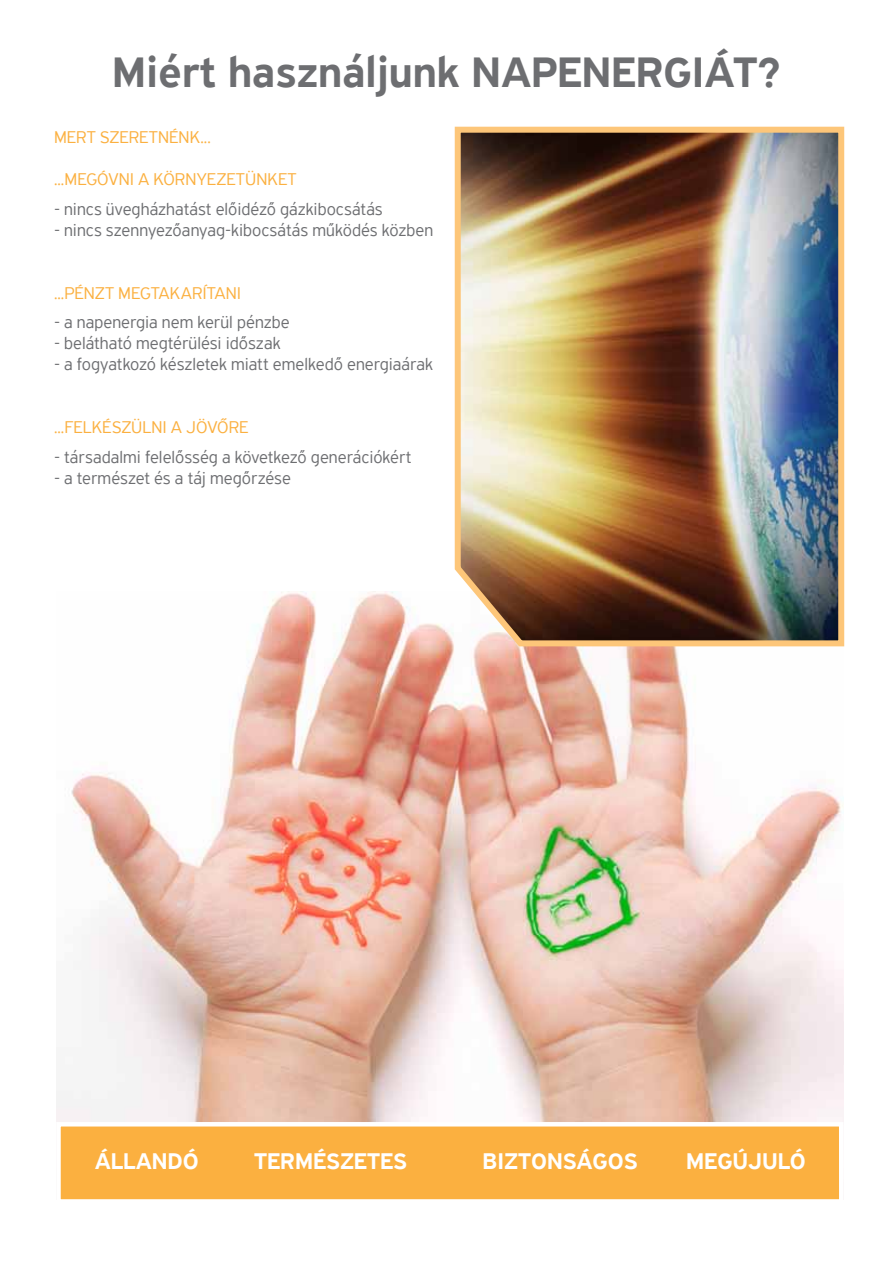
<style>
.page{position:relative;width:893px;height:1263px;background:#fff}
.page>*{position:absolute;margin:0;border:0;box-sizing:border-box;transform-origin:0 0}
.t1{font:500 45px "PF Highway Sans Pro";color:#6d6e71}
.t2{font:500 24px "PF Highway Sans Pro";color:#fff}
.t3{font:300 18px "PF Highway Sans Pro";color:#6d6e71}
.t4{font:300 18px "PF Highway Sans Pro";letter-spacing:.005em;color:#fbb040}
</style>
<div class="page">
<img style="left:57px;top:591px;width:786px;height:531px">
<img style="left:452px;top:126px;width:393px;height:523px">
<div style="left:58px;top:1124px;width:783px;height:77px;background:#fbb040"></div>
<div style="left:56px;top:1122px;width:787px;height:82px;border:4px solid #fff"></div>
<h1 class="t1" style="left:112px;top:46px;width:670px">Miért használjunk NAPENERGIÁT?</h1>
<p class="t4" style="left:54px;top:127px;width:158px">MERT SZERETNÉNK...</p>
<p class="t4" style="left:54px;top:169px;width:244px">...MEGÓVNI A KÖRNYEZETÜNKET</p>
<p class="t3" style="left:54px;top:198px;width:330px">- nincs üvegházhatást előidéző gázkibocsátás</p>
<p class="t3" style="left:54px;top:219px;width:381px">- nincs szennyezőanyag-kibocsátás működés közben</p>
<p class="t4" style="left:54px;top:282px;width:189px">...PÉNZT MEGTAKARÍTANI</p>
<p class="t3" style="left:54px;top:312px;width:237px">- a napenergia nem kerül pénzbe</p>
<p class="t3" style="left:54px;top:333px;width:228px">- belátható megtérülési időszak</p>
<p class="t3" style="left:54px;top:354px;width:381px">- a fogyatkozó készletek miatt emelkedő energiaárak</p>
<p class="t4" style="left:54px;top:417px;width:196px">...FELKÉSZÜLNI A JÖVŐRE</p>
<p class="t3" style="left:54px;top:446px;width:359px">- társadalmi felelősség a következő generációkért</p>
<p class="t3" style="left:54px;top:467px;width:238px">- a természet és a táj megőrzése</p>
<h2 class="t2" style="left:95px;top:1147px;width:105px">ÁLLANDÓ</h2>
<h2 class="t2" style="left:254px;top:1147px;width:154px">TERMÉSZETES</h2>
<h2 class="t2" style="left:483px;top:1147px;width:156px">BIZTONSÁGOS</h2>
<h2 class="t2" style="left:686px;top:1147px;width:121px">MEGÚJULÓ</h2>
</div>
